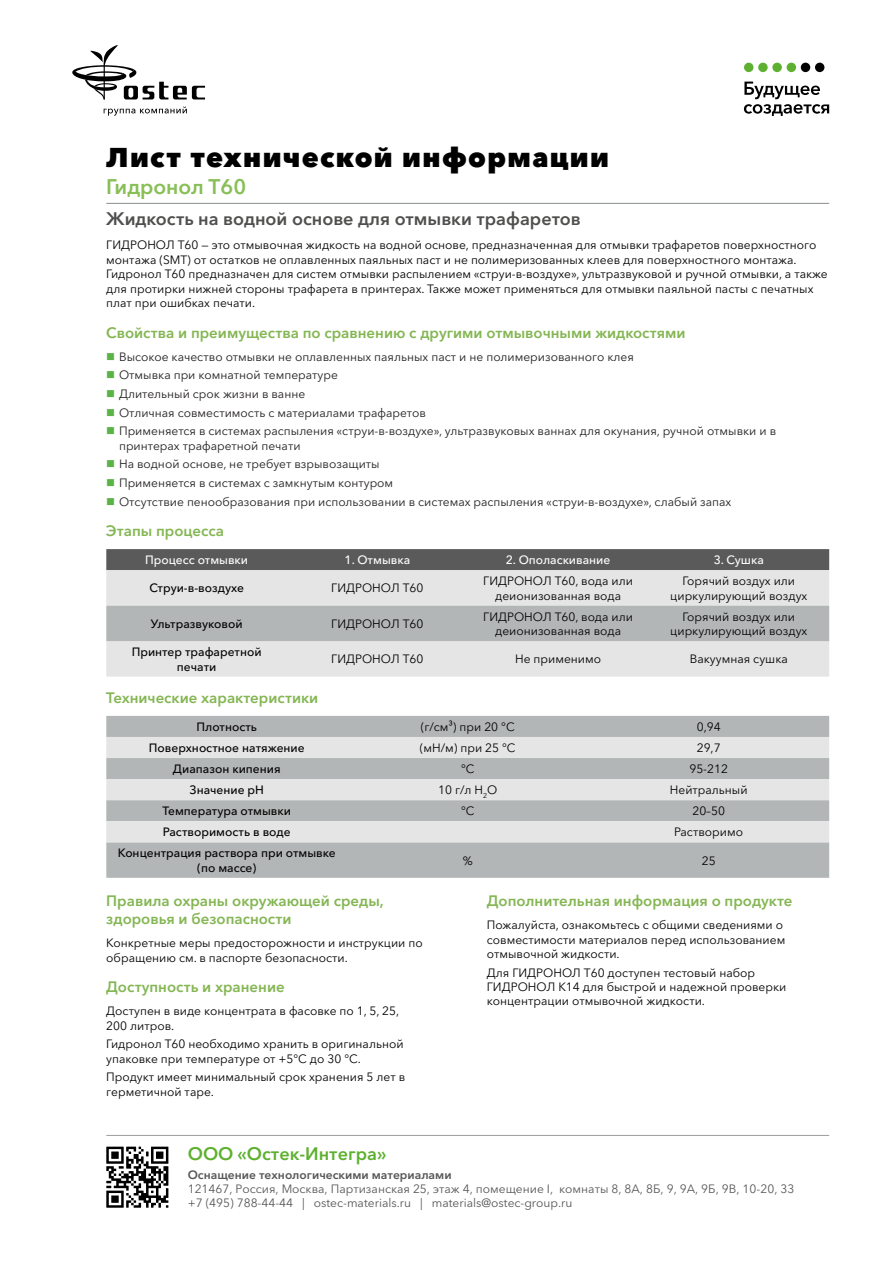
<style>
.page{position:relative;width:893px;height:1263px;background:#fff}
.page>*{position:absolute;margin:0;border:0;box-sizing:border-box;transform-origin:0 0}
.t1{font:800 27px "Avenir Next Cyr";letter-spacing:.05em;color:#000}
.Заголовок1{font:600 21px "Avenir Next Cyr";color:#88bf56}
.Заголовок2{font:600 18px "Avenir Next Cyr";color:#4f4f4e}
.t2{font:600 18px "Avenir Next Cyr";color:#5eb130}
.Заголовок3{font:600 15px/18px "Avenir Next Cyr";color:#84b653}
.t3{font:12px/14.4px "Avenir Next Cyr";color:#020202}
.t4{font:12px/14.4px "Avenir Next Cyr";color:#231f20}
.t5{font:500 12px/14.4px "Avenir Next Cyr";color:#020202;text-align:center}
.t6{font:12px/14.4px "Avenir Next Cyr";color:#575756}
.t7{font:500 12px "Avenir Next Cyr";color:#fff}
.t8{font:600 12px "Avenir Next Cyr";color:#575756}
</style>
<div class="page">
<svg style="left:72px;top:45px;width:133px;height:55px"></svg>
<svg style="left:104px;top:106px;width:83px;height:10px"></svg>
<div style="left:744px;top:63px;width:9px;height:9px;background:#5eb130;border-radius:50%"></div>
<div style="left:758px;top:63px;width:10px;height:9px;background:#5eb130;border-radius:50%"></div>
<div style="left:772px;top:63px;width:10px;height:9px;background:#5eb130;border-radius:50%"></div>
<div style="left:787px;top:63px;width:9px;height:9px;background:#5eb130;border-radius:50%"></div>
<div style="left:801px;top:63px;width:9px;height:9px;background:#000;border-radius:50%"></div>
<div style="left:815px;top:63px;width:9px;height:9px;background:#000;border-radius:50%"></div>
<svg style="left:744px;top:82px;width:85px;height:34px"></svg>
<hr style="left:106px;top:1135px;width:723px;height:1px;background:#9d9d9c">
<svg style="left:106px;top:1146px;width:62px;height:62px"></svg>
<hr style="left:106px;top:203px;width:723px;height:1px;background:#888c8c">
<div style="left:106px;top:549px;width:723px;height:21px;background:#5a5a5b"></div>
<div style="left:106px;top:570px;width:723px;height:107px;background:#e5e5e5"></div>
<div style="left:106px;top:606px;width:723px;height:35px;background:#b3b6b6"></div>
<div style="left:106px;top:716px;width:723px;height:162px;background:#b3b6b6"></div>
<svg style="left:106px;top:737px;width:723px;height:105px;background:#d1d2d2"></svg>
<h1 class="t1" style="left:106px;top:141px;width:504px">Лист технической информации</h1>
<p class="Заголовок1" style="left:106px;top:174px;width:141px">Гидронол T60</p>
<p class="Заголовок2" style="left:106px;top:207px;width:476px">Жидкость на водной основе для отмывки трафаретов</p>
<p class="t3" style="left:106px;top:238px;width:723px">ГИДРОНОЛ Т60 — это отмывочная жидкость на водной основе, предназначенная для отмывки трафаретов поверхностного монтажа (SMT) от остатков не оплавленных паяльных паст и не полимеризованных клеев для поверхностного монтажа.<br>Гидронол Т60 предназначен для систем отмывки распылением «струи-в-воздухе», ультразвуковой и ручной отмывки, а также для протирки нижней стороны трафарета в принтерах. Также может применяться для отмывки паяльной пасты с печатных плат при ошибках печати.</p>
<p class="Заголовок3" style="left:106px;top:323px;width:581px">Свойства и преимущества по сравнению с другими отмывочными жидкостями</p>
<p class="t4" style="left:119px;top:349px;width:516px">Высокое качество отмывки не оплавленных паяльных паст и не полимеризованного клея</p>
<p class="t4" style="left:119px;top:368px;width:220px">Отмывка при комнатной температуре</p>
<p class="t4" style="left:119px;top:387px;width:188px">Длительный срок жизни в ванне</p>
<p class="t4" style="left:119px;top:405px;width:308px">Отличная совместимость с материалами трафаретов</p>
<p class="t4" style="left:119px;top:424px;width:659px">Применяется в системах распыления «струи-в-воздухе», ультразвуковых ваннах для окунания, ручной отмывки и в принтерах трафаретной печати</p>
<p class="t4" style="left:119px;top:457px;width:262px">На водной основе, не требует взрывозащиты</p>
<p class="t4" style="left:119px;top:476px;width:276px">Применяется в системах с замкнутым контуром</p>
<p class="t4" style="left:119px;top:494px;width:614px">Отсутствие пенообразования при использовании в системах распыления «струи-в-воздухе», слабый запах</p>
<p class="Заголовок3" style="left:106px;top:522px;width:119px">Этапы процесса</p>
<p class="t7" style="left:145px;top:553px;width:105px">Процесс отмывки</p>
<p class="t7" style="left:345px;top:553px;width:67px">1. Отмывка</p>
<p class="t7" style="left:506px;top:553px;width:106px">2. Ополаскивание</p>
<p class="t7" style="left:714px;top:553px;width:52px">3. Сушка</p>
<p class="t5" style="left:149px;top:581px;width:96px">Струи-в-воздухе</p>
<p class="t3" style="left:331px;top:581px;width:94px">ГИДРОНОЛ Т60</p>
<p class="t3" style="left:483px;top:574px;width:151px;text-align:center">ГИДРОНОЛ Т60, вода или деионизованная вода</p>
<p class="t3" style="left:670px;top:574px;width:139px;text-align:center">Горячий воздух или циркулирующий воздух</p>
<p class="t5" style="left:151px;top:616px;width:93px">Ультразвуковой</p>
<p class="t3" style="left:331px;top:616px;width:94px">ГИДРОНОЛ Т60</p>
<p class="t3" style="left:483px;top:609px;width:151px;text-align:center">ГИДРОНОЛ Т60, вода или деионизованная вода</p>
<p class="t3" style="left:670px;top:609px;width:139px;text-align:center">Горячий воздух или циркулирующий воздух</p>
<p class="t5" style="left:132px;top:645px;width:131px">Принтер трафаретной печати</p>
<p class="t3" style="left:331px;top:652px;width:94px">ГИДРОНОЛ Т60</p>
<p class="t3" style="left:515px;top:652px;width:87px">Не применимо</p>
<p class="t3" style="left:690px;top:652px;width:100px">Вакуумная сушка</p>
<p class="Заголовок3" style="left:106px;top:689px;width:214px">Технические характеристики</p>
<p class="t5" style="left:196px;top:719px;width:62px">Плотность</p>
<p class="t3" style="left:421px;top:719px;width:95px">(г/см³) при 20 °C</p>
<p class="t3" style="left:697px;top:719px;width:25px">0,94</p>
<p class="t5" style="left:149px;top:741px;width:157px">Поверхностное натяжение</p>
<p class="t3" style="left:420px;top:741px;width:97px">(мН/м) при 25 °C</p>
<p class="t3" style="left:697px;top:741px;width:25px">29,7</p>
<p class="t5" style="left:173px;top:762px;width:109px">Диапазон кипения</p>
<p class="t3" style="left:461px;top:762px;width:15px">°C</p>
<p class="t3" style="left:689px;top:762px;width:40px">95-212</p>
<p class="t5" style="left:190px;top:783px;width:76px">Значение pH</p>
<p class="t3" style="left:438px;top:783px;width:61px">10 г/л H<sub>2</sub>O</p>
<p class="t3" style="left:670px;top:783px;width:79px">Нейтральный</p>
<p class="t5" style="left:163px;top:804px;width:130px">Температура отмывки</p>
<p class="t3" style="left:461px;top:804px;width:15px">°C</p>
<p class="t3" style="left:692px;top:804px;width:34px">20–50</p>
<p class="t5" style="left:163px;top:825px;width:129px">Растворимость в воде</p>
<p class="t3" style="left:674px;top:825px;width:70px">Растворимо</p>
<p class="t5" style="left:118px;top:846px;width:219px">Концентрация раствора при отмывке (по массе)</p>
<p class="t3" style="left:463px;top:853px;width:11px">%</p>
<p class="t3" style="left:702px;top:853px;width:15px">25</p>
<p class="Заголовок3" style="left:106px;top:892px;width:279px">Правила охраны окружающей среды, здоровья и безопасности</p>
<p class="t3" style="left:106px;top:936px;width:318px">Конкретные меры предосторожности и инструкции по обращению см. в паспорте безопасности.</p>
<p class="Заголовок3" style="left:106px;top:978px;width:180px">Доступность и хранение</p>
<p class="t3" style="left:106px;top:1004px;width:295px">Доступен в виде концентрата в фасовке по 1, 5, 25,<br>200 литров.</p>
<p class="t3" style="left:106px;top:1037px;width:299px">Гидронол Т60 необходимо хранить в оригинальной упаковке при температуре от +5°C до 30 °C.</p>
<p class="t3" style="left:106px;top:1070px;width:300px">Продукт имеет минимальный срок хранения 5 лет в герметичной таре.</p>
<p class="Заголовок3" style="left:487px;top:892px;width:307px">Дополнительная информация о продукте</p>
<p class="t3" style="left:487px;top:918px;width:300px">Пожалуйста, ознакомьтесь с общими сведениями о совместимости материалов перед использованием отмывочной жидкости.</p>
<p class="t3" style="left:487px;top:965px;width:301px">Для ГИДРОНОЛ Т60 доступен тестовый набор<br>ГИДРОНОЛ К14 для быстрой и надежной проверки концентрации отмывочной жидкости.</p>
<h3 class="t2" style="left:188px;top:1143px;width:200px">ООО «Остек-Интегра»</h3>
<p class="t8" style="left:188px;top:1167px;width:265px">Оснащение технологическими материалами</p>
<p class="t6" style="left:188px;top:1181px;width:608px">121467, Россия, Москва, Партизанская 25, этаж 4, помещение I, комнаты 8, 8А, 8Б, 9, 9А, 9Б, 9В, 10-20, 33 +7 (495) 788-44-44 | ostec-materials.ru | materials@ostec-group.ru</p>
</div>
